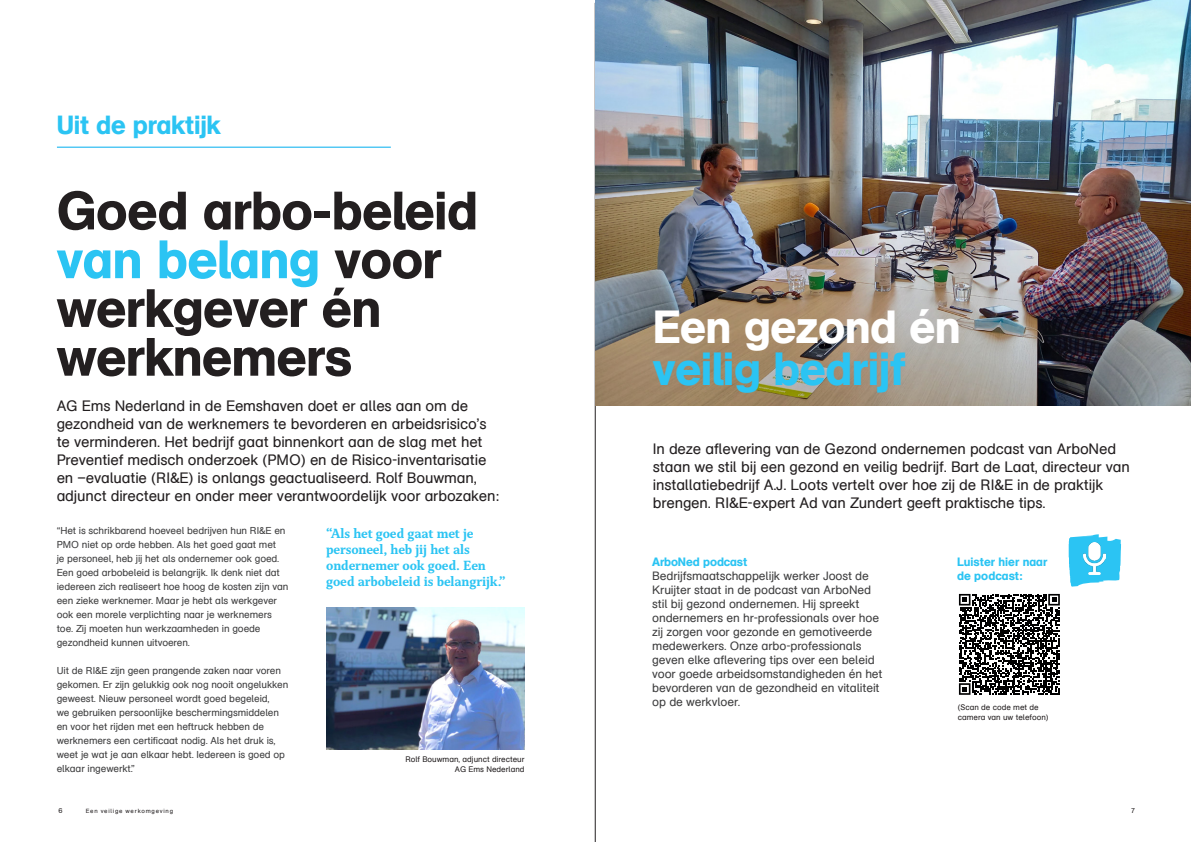
<style>
.page{position:relative;width:1191px;height:842px;background:#fff}
.page>*{position:absolute;margin:0;border:0;box-sizing:border-box;transform-origin:0 0}
.t1{font:53.4px/48.8px "AG Schoolbook Medium A";letter-spacing:-.01em;color:#231f20}
.t2{font:46px "AG Schoolbook Medium A";letter-spacing:-.01em;color:#2bc4f3}
.t3{font:46px "AG Schoolbook Medium A";letter-spacing:-.01em;color:#fff}
.t4{font:26px "AG Schoolbook Medium A";letter-spacing:-.01em;color:#2bc4f3}
.t5{font:15px/18px "AG Schoolbook Regular A";letter-spacing:-.01em;color:#231f20}
.Citaat_Capitolina_14{font:700 14px/16px "Capitolina";letter-spacing:-.01em;color:#2bc4f3}
.alineatekst_12{font:12px/14px "AG Schoolbook Regular A";letter-spacing:-.01em;color:#3e3e3f}
.Alineakop_blauw_12_1{font:12px "AG Schoolbook Medium A";color:#2bc4f3}
.alineatekst_10{font:10px/14px "AG Schoolbook Regular A";letter-spacing:-.01em;color:#3e3e3f}
.t6{font:8px "AG Schoolbook Regular A";color:#231f20}
.t7{font:7px "AG Schoolbook Regular A";color:#231f20}
.t8{font:6px "AG Schoolbook Regular A";letter-spacing:.125em;color:#231f20}
.s1{color:#2bc4f3}
</style>
<div class="page">
<img style="left:326px;top:607px;width:198px;height:143px">
<hr style="left:595px;top:3px;width:1px;height:839px;background:#231f20">
<hr style="left:57px;top:147px;width:334px;height:1px;background:#00aeef">
<img style="left:595px;top:0;width:596px;height:405px">
<svg style="left:959px;top:594px;width:100px;height:101px"></svg>
<svg style="left:1068px;top:534px;width:53px;height:53px"></svg>
<img style="left:1084px;top:542px;width:21px;height:32px">
<p class="t4" style="left:57px;top:109px;width:165px">Uit de praktijk</p>
<p class="t1" style="left:57px;top:186px;width:423px">Goed arbo-beleid <span class="s1">van belang</span> voor werkgever én werknemers</p>
<p class="t5" style="left:57px;top:397px;width:444px">AG Ems Nederland in de Eemshaven doet er alles aan om de gezondheid van de werknemers te bevorderen en arbeidsrisico’s te verminderen. Het bedrijf gaat binnenkort aan de slag met het Preventief medisch onderzoek (PMO) en de Risico-inventarisatie en –evaluatie (RI&amp;E) is onlangs geactualiseerd. Rolf Bouwman, adjunct directeur en onder meer verantwoordelijk voor arbozaken:</p>
<p class="alineatekst_10" style="left:57px;top:524px;width:233px">“Het is schrikbarend hoeveel bedrijven hun RI&amp;E en PMO niet op orde hebben. Als het goed gaat met<br>je personeel, heb jij het als ondernemer ook goed.<br>Een goed arbobeleid is belangrijk. Ik denk niet dat iedereen zich realiseert hoe hoog de kosten zijn van een zieke werknemer. Maar je hebt als werkgever ook een morele verplichting naar je werknemers toe. Zij moeten hun werkzaamheden in goede gezondheid kunnen uitvoeren.</p>
<p class="alineatekst_10" style="left:57px;top:664px;width:233px">Uit de RI&amp;E zijn geen prangende zaken naar voren gekomen. Er zijn gelukkig ook nog nooit ongelukken geweest. Nieuw personeel wordt goed begeleid,<br>we gebruiken persoonlijke beschermingsmiddelen en voor het rijden met een heftruck hebben de werknemers een certificaat nodig. Als het druk is, weet je wat je aan elkaar hebt. Iedereen is goed op elkaar ingewerkt.”</p>
<p class="Citaat_Capitolina_14" style="left:326px;top:525px;width:181px">“Als het goed gaat met je personeel, heb jij het als ondernemer ook goed. Een goed arbobeleid is belangrijk.”</p>
<p class="t6" style="left:405px;top:755px;width:121px">Rolf Bouwman, adjunct directeur</p>
<p class="t6" style="left:455px;top:764px;width:71px">AG Ems Nederland</p>
<p class="t3" style="left:653px;top:299px;width:309px">Een gezond én</p>
<p class="t2" style="left:653px;top:341px;width:255px">veilig bedrijf</p>
<p class="t5" style="left:653px;top:440px;width:478px">In deze aflevering van de Gezond ondernemen podcast van ArboNed staan we stil bij een gezond en veilig bedrijf. Bart de Laat, directeur van installatiebedrijf A.J. Loots vertelt over hoe zij de RI&amp;E in de praktijk brengen. RI&amp;E-expert Ad van Zundert geeft praktische tips.</p>
<p class="Alineakop_blauw_12_1" style="left:652px;top:555px;width:97px">ArboNed podcast</p>
<p class="alineatekst_12" style="left:652px;top:569px;width:232px">Bedrijfsmaatschappelijk werker Joost de Kruijter staat in de podcast van ArboNed stil bij gezond ondernemen. Hij spreekt ondernemers en hr-professionals over hoe zij zorgen voor gezonde en gemotiveerde medewerkers. Onze arbo-professionals geven elke aflevering tips over een beleid voor goede arbeidsomstandigheden én het bevorderen van de gezondheid en vitaliteit op de werkvloer.</p>
<p class="Alineakop_blauw_12_1" style="left:957px;top:554px;width:92px">Luister hier naar</p>
<p class="Alineakop_blauw_12_1" style="left:957px;top:569px;width:67px">de podcast:</p>
<p class="t6" style="left:957px;top:703px;width:82px">(Scan de code met de</p>
<p class="t6" style="left:957px;top:713px;width:92px">camera van uw telefoon)</p>
<p class="t7" style="left:58px;top:807px;width:5px">6</p>
<p class="t8" style="left:86px;top:808px;width:89px">Een veilige werkomgeving</p>
<p class="t7" style="left:1131px;top:807px;width:5px">7</p>
</div>
